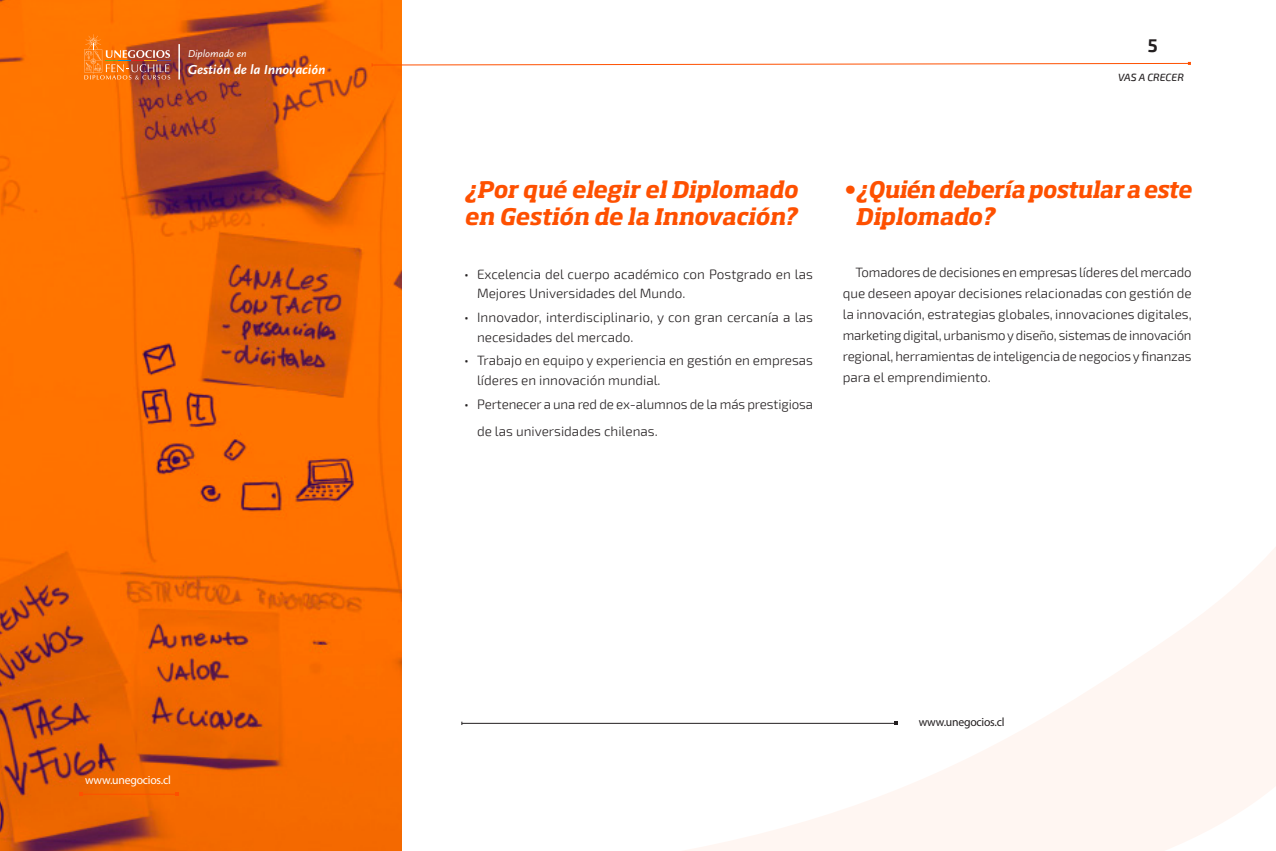
<style>
.page{position:relative;width:1276px;height:851px;background:#fff}
.page>*{position:absolute;margin:0;border:0;box-sizing:border-box;transform-origin:0 0}
.subtitulo{font:italic 700 22.5px/27px "Soho Std";letter-spacing:-.015em;color:#fe5000}
.permanente{font:700 18px "Exo 2";color:#231f20}
.txt{font:300 13.5px/21px "Exo 2";color:#231f20}
.permanente-2{font:italic 700 13.5px "Scala Sans";color:#fff}
.permanente-3{font:12px "Myriad Pro";letter-spacing:-.02em;color:#fff}
.permanente-4{font:12px "Myriad Pro";letter-spacing:-.02em;color:#231f20}
.permanente-5{font:italic 10.5px "Scala Sans";color:#fff}
.permanente-6{font:italic 500 10.5px "Exo 2";color:#231f20}
</style>
<div class="page">
<svg style="left:401px;top:345px;width:875px;height:505px"></svg>
<img style="left:0;top:0;width:401px;height:850px">
<hr style="left:178px;top:44px;width:2px;height:36px;background:#fff">
<svg style="left:84px;top:34px;width:87px;height:46px"></svg>
<hr style="left:462px;top:722px;width:434px;height:1px;background:#231f20">
<hr style="left:81px;top:793px;width:96px;height:1px;background:#fe5000">
<svg style="left:371px;top:62px;width:820px;height:5px"></svg>
<p class="permanente-5" style="left:188px;top:48px;width:60px">Diplomado en</p>
<p class="permanente-2" style="left:188px;top:62px;width:139px">Gestión de la Innovación</p>
<p class="permanente-3" style="left:85px;top:772px;width:87px">www.unegocios.cl</p>
<p class="permanente" style="left:1147px;top:35px;width:11px">5</p>
<p class="permanente-6" style="left:1118px;top:71px;width:67px">VAS A CRECER</p>
<p class="subtitulo" style="left:464px;top:176px;width:335px">¿Por qué elegir el Diplomado en Gestión de la Innovación?</p>
<p class="txt" style="left:477px;top:264px;width:337px;line-height:19.5px;text-indent:-13px">• Excelencia del cuerpo académico con Postgrado en las<br>Mejores Universidades del Mundo.</p>
<p class="txt" style="left:477px;top:308px;width:337px;line-height:19.5px;text-indent:-13px">• Innovador, interdisciplinario, y con gran cercanía a las necesidades del mercado.</p>
<p class="txt" style="left:477px;top:351px;width:337px;line-height:19.5px;text-indent:-13px">• Trabajo en equipo y experiencia en gestión en empresas líderes en innovación mundial.</p>
<p class="txt" style="left:477px;top:390px;width:337px;line-height:27px;text-indent:-13px">• Pertenecer a una red de ex-alumnos de la más prestigiosa de las universidades chilenas.</p>
<p class="subtitulo" style="left:855px;top:176px;width:337px;text-indent:-13px">•¿Quién debería postular a este<br>Diplomado?</p>
<p class="txt" style="left:843px;top:262px;width:350px;text-align:justify;text-indent:13px">Tomadores de decisiones en empresas líderes del mercado que deseen apoyar decisiones relacionadas con gestión de la innovación, estrategias globales, innovaciones digitales, marketing digital, urbanismo y diseño, sistemas de innovación regional, herramientas de inteligencia de negocios y finanzas para el emprendimiento.</p>
<p class="permanente-4" style="left:918px;top:714px;width:87px">www.unegocios.cl</p>
</div>
